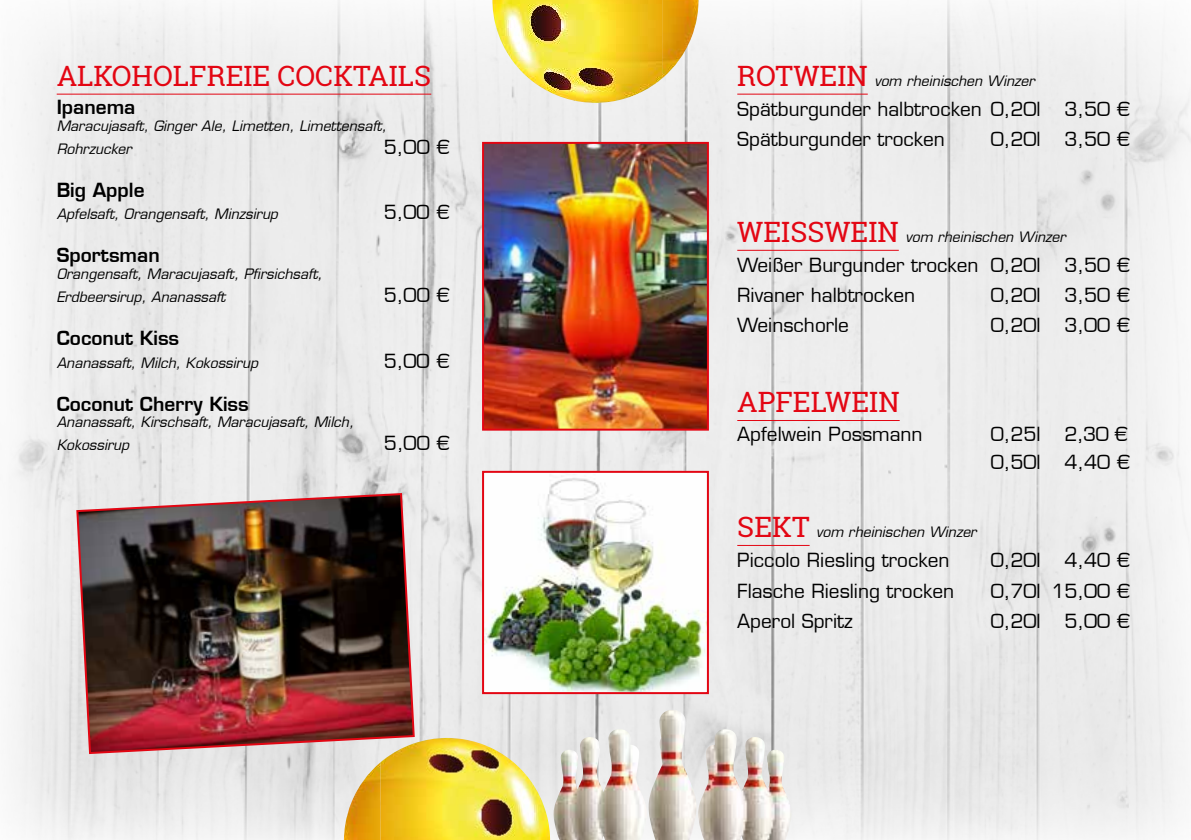
<style>
.page{position:relative;width:1191px;height:840px;background:#fff}
.page>*{position:absolute;margin:0;border:0;box-sizing:border-box;transform-origin:0 0}
.t1{font:28px "Roboto Slab";color:#e30613}
.t2{font:19px "Eurostile LT";color:#000}
.t3{font:600 19px "Eurostile LT";color:#000}
.t4{font:italic 14px/22.8px "Eurostile LT";color:#000}
.s1{font-family:"Roboto Slab";font-style:normal;font-size:28px;color:#e30613}
</style>
<div class="page">
<img style="left:9px;top:0;width:1182px;height:839px">
<img style="left:597px;top:709px;width:99px;height:130px">
<img style="left:380px;top:737px;width:170px;height:102px">
<img style="left:344px;top:762px;width:36px;height:77px">
<img style="left:492px;top:0;width:170px;height:104px">
<img style="left:662px;top:0;width:36px;height:78px">
<img style="left:485px;top:473px;width:221px;height:217px">
<div style="left:482px;top:470px;width:227px;height:223px;border:2px solid #e30613"></div>
<img style="left:485px;top:145px;width:221px;height:282px">
<div style="left:482px;top:142px;width:227px;height:288px;border:2px solid #e30613"></div>
<hr style="left:737px;top:94px;width:130px;height:1px;background:#e30613">
<hr style="left:737px;top:250px;width:161px;height:1px;background:#e30613">
<hr style="left:737px;top:420px;width:162px;height:1px;background:#e30613">
<hr style="left:737px;top:544px;width:72px;height:1px;background:#e30613">
<hr style="left:57px;top:94px;width:374px;height:1px;background:#e30613">
<img style="left:75px;top:491px;width:341px;height:263px">
<h1 class="t1" style="left:57px;top:57px;width:376px">ALKOHOLFREIE COCKTAILS</h1>
<h2 class="t3" style="left:57px;top:95px;width:80px">Ipanema</h2>
<p class="t4" style="left:57px;top:114px;width:331px">Maracujasaft, Ginger Ale, Limetten, Limettensaft,<br>Rohrzucker</p>
<h2 class="t2" style="left:384px;top:135px;width:67px">5,00 €</h2>
<h2 class="t3" style="left:57px;top:178px;width:89px">Big Apple</h2>
<p class="t4" style="left:57px;top:203px;width:223px">Apfelsaft, Orangensaft, Minzsirup</p>
<h2 class="t2" style="left:384px;top:201px;width:67px">5,00 €</h2>
<h2 class="t3" style="left:57px;top:243px;width:105px">Sportsman</h2>
<p class="t4" style="left:57px;top:262px;width:267px">Orangensaft, Maracujasaft, Pfirsichsaft,<br>Erdbeersirup, Ananassaft</p>
<h2 class="t2" style="left:384px;top:283px;width:67px">5,00 €</h2>
<h2 class="t3" style="left:57px;top:326px;width:124px">Coconut Kiss</h2>
<p class="t4" style="left:57px;top:351px;width:203px">Ananassaft, Milch, Kokossirup</p>
<h2 class="t2" style="left:384px;top:349px;width:67px">5,00 €</h2>
<h2 class="t3" style="left:57px;top:391px;width:193px">Coconut Cherry Kiss</h2>
<p class="t4" style="left:57px;top:410px;width:299px">Ananassaft, Kirschsaft, Maracujasaft, Milch,<br>Kokossirup</p>
<h2 class="t2" style="left:384px;top:431px;width:67px">5,00 €</h2>
<p class="t4" style="left:737px;top:70px;width:299px"><span class="s1">ROTWEIN</span> vom rheinischen Winzer</p>
<h2 class="t2" style="left:737px;top:98px;width:305px">Spätburgunder halbtrocken 0,20l</h2>
<h2 class="t2" style="left:1064px;top:98px;width:67px">3,50 €</h2>
<h2 class="t2" style="left:737px;top:128px;width:209px">Spätburgunder trocken</h2>
<h2 class="t2" style="left:990px;top:128px;width:51px">0,20l</h2>
<h2 class="t2" style="left:1064px;top:128px;width:67px">3,50 €</h2>
<p class="t4" style="left:737px;top:226px;width:330px"><span class="s1">WEISSWEIN</span> vom rheinischen Winzer</p>
<h2 class="t2" style="left:737px;top:254px;width:305px">Weißer Burgunder trocken 0,20l</h2>
<h2 class="t2" style="left:1064px;top:254px;width:67px">3,50 €</h2>
<h2 class="t2" style="left:737px;top:284px;width:179px">Rivaner halbtrocken</h2>
<h2 class="t2" style="left:990px;top:284px;width:51px">0,20l</h2>
<h2 class="t2" style="left:1064px;top:284px;width:67px">3,50 €</h2>
<h2 class="t2" style="left:737px;top:314px;width:113px">Weinschorle</h2>
<h2 class="t2" style="left:990px;top:314px;width:51px">0,20l</h2>
<h2 class="t2" style="left:1064px;top:314px;width:67px">3,00 €</h2>
<h1 class="t1" style="left:737px;top:383px;width:164px">APFELWEIN</h1>
<h2 class="t2" style="left:737px;top:422px;width:187px">Apfelwein Possmann</h2>
<h2 class="t2" style="left:990px;top:422px;width:51px">0,25l</h2>
<h2 class="t2" style="left:1064px;top:422px;width:65px">2,30 €</h2>
<h2 class="t2" style="left:990px;top:450px;width:51px">0,50l</h2>
<h2 class="t2" style="left:1064px;top:450px;width:67px">4,40 €</h2>
<p class="t4" style="left:737px;top:520px;width:241px"><span class="s1">SEKT</span> vom rheinischen Winzer</p>
<h2 class="t2" style="left:737px;top:548px;width:214px">Piccolo Riesling trocken</h2>
<h2 class="t2" style="left:990px;top:548px;width:51px">0,20l</h2>
<h2 class="t2" style="left:1064px;top:548px;width:67px">4,40 €</h2>
<h2 class="t2" style="left:737px;top:578px;width:218px">Flasche Riesling trocken</h2>
<h2 class="t2" style="left:990px;top:578px;width:141px">0,70l 15,00 €</h2>
<h2 class="t2" style="left:737px;top:608px;width:117px">Aperol Spritz</h2>
<h2 class="t2" style="left:990px;top:608px;width:51px">0,20l</h2>
<h2 class="t2" style="left:1064px;top:608px;width:67px">5,00 €</h2>
</div>
